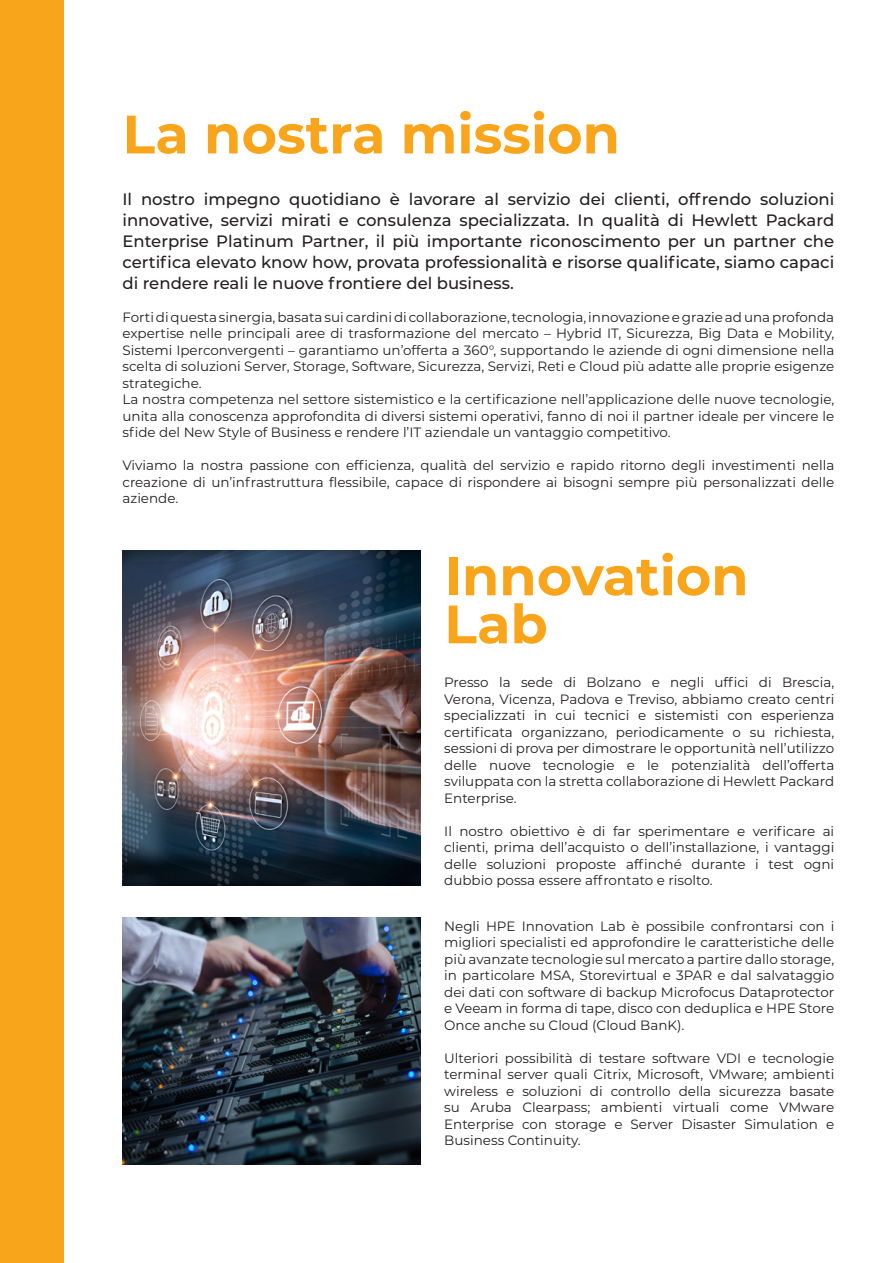
<style>
.page{position:relative;width:893px;height:1263px;background:#fff}
.page>*{position:absolute;margin:0;border:0;box-sizing:border-box;transform-origin:0 0}
.t1{font:700 54px/48px "Montserrat";color:#f9a51b}
.t2{font:500 16.5px/21px "Montserrat";color:#231f20;text-align:justify}
.t3{font:13.5px/16.5px "Montserrat";color:#231f20;text-align:justify}
</style>
<div class="page">
<img style="left:122px;top:550px;width:299px;height:335px">
<img style="left:122px;top:918px;width:299px;height:247px">
<div style="left:0;top:0;width:64px;height:1263px;background:#f9a51b"></div>
<p class="t1" style="left:122px;top:108px;width:499px">La nostra mission</p>
<p class="t2" style="left:122px;top:188px;width:713px">Il nostro impegno quotidiano è lavorare al servizio dei clienti, offrendo soluzioni innovative, servizi mirati e consulenza specializzata. In qualità di Hewlett Packard Enterprise Platinum Partner, il più importante riconoscimento per un partner che certifica elevato know how, provata professionalità e risorse qualificate, siamo capaci di rendere reali le nuove frontiere del business.</p>
<p class="t3" style="left:122px;top:308px;width:713px">Forti di questa sinergia, basata sui cardini di collaborazione, tecnologia, innovazione e grazie ad una profonda expertise nelle principali aree di trasformazione del mercato – Hybrid IT, Sicurezza, Big Data e Mobility, Sistemi Iperconvergenti – garantiamo un’offerta a 360°, supportando le aziende di ogni dimensione nella scelta di soluzioni Server, Storage, Software, Sicurezza, Servizi, Reti e Cloud più adatte alle proprie esigenze strategiche.</p>
<p class="t3" style="left:122px;top:391px;width:713px">La nostra competenza nel settore sistemistico e la certificazione nell’applicazione delle nuove tecnologie, unita alla conoscenza approfondita di diversi sistemi operativi, fanno di noi il partner ideale per vincere le sfide del New Style of Business e rendere l’IT aziendale un vantaggio competitivo.</p>
<p class="t3" style="left:122px;top:457px;width:713px">Viviamo la nostra passione con efficienza, qualità del servizio e rapido ritorno degli investimenti nella creazione di un’infrastruttura flessibile, capace di rispondere ai bisogni sempre più personalizzati delle aziende.</p>
<p class="t1" style="left:444px;top:549px;width:306px">Innovation<br>Lab</p>
<p class="t3" style="left:444px;top:673px;width:392px">Presso la sede di Bolzano e negli uffici di Brescia, Verona, Vicenza, Padova e Treviso, abbiamo creato centri specializzati in cui tecnici e sistemisti con esperienza certificata organizzano, periodicamente o su richiesta, sessioni di prova per dimostrare le opportunità nell’utilizzo delle nuove tecnologie e le potenzialità dell’offerta sviluppata con la stretta collaborazione di Hewlett Packard Enterprise.</p>
<p class="t3" style="left:444px;top:822px;width:392px">Il nostro obiettivo è di far sperimentare e verificare ai clienti, prima dell’acquisto o dell’installazione, i vantaggi delle soluzioni proposte affinché durante i test ogni dubbio possa essere affrontato e risolto.</p>
<p class="t3" style="left:444px;top:917px;width:392px">Negli HPE Innovation Lab è possibile confrontarsi con i migliori specialisti ed approfondire le caratteristiche delle più avanzate tecnologie sul mercato a partire dallo storage, in particolare MSA, Storevirtual e 3PAR e dal salvataggio dei dati con software di backup Microfocus Dataprotector e Veeam in forma di tape, disco con deduplica e HPE Store Once anche su Cloud (Cloud BanK).</p>
<p class="t3" style="left:444px;top:1049px;width:392px">Ulteriori possibilità di testare software VDI e tecnologie terminal server quali Citrix, Microsoft, VMware; ambienti wireless e soluzioni di controllo della sicurezza basate su Aruba Clearpass; ambienti virtuali come VMware Enterprise con storage e Server Disaster Simulation e Business Continuity.</p>
</div>
